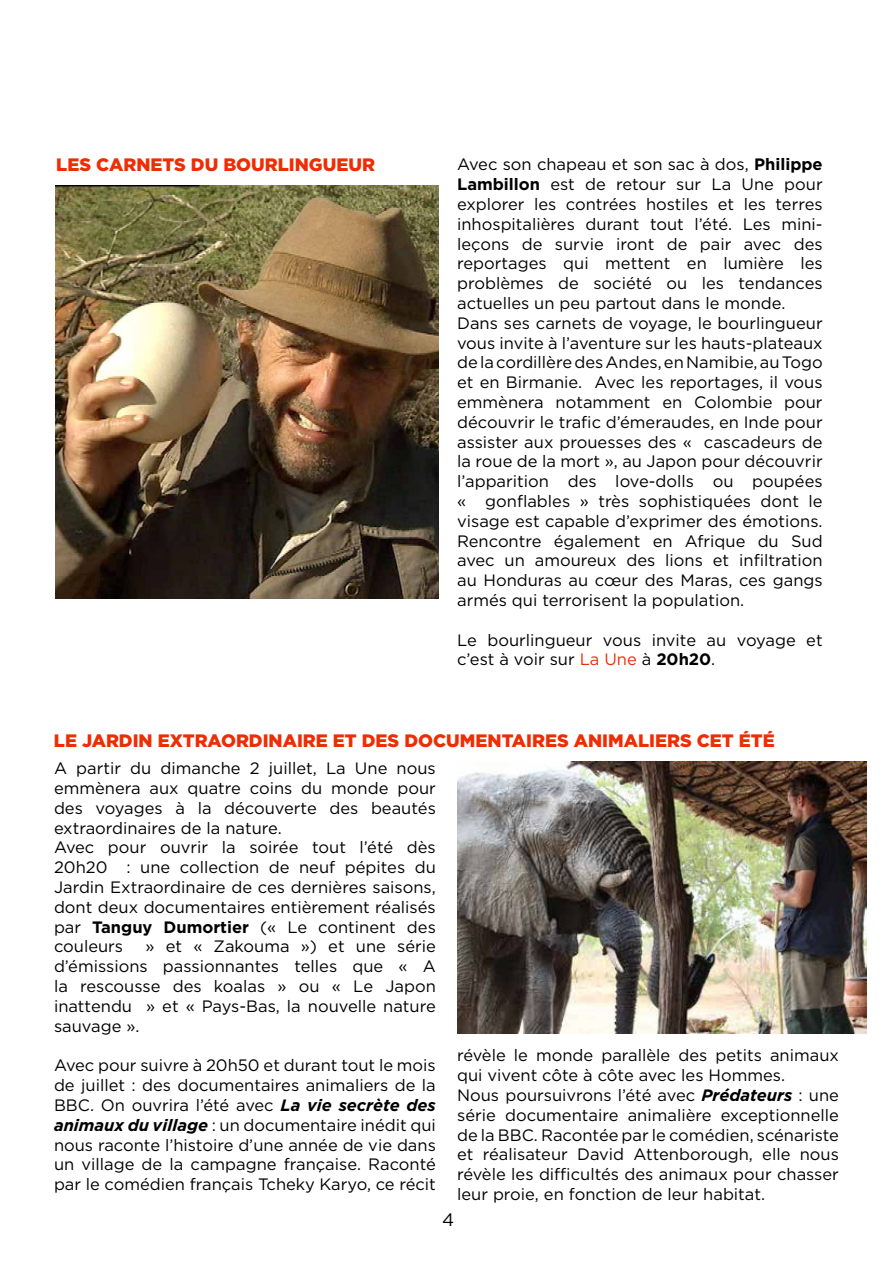
<style>
.page{position:relative;width:893px;height:1263px;background:#fff}
.page>*{position:absolute;margin:0;border:0;box-sizing:border-box;transform-origin:0 0}
.t1{font:900 18px "Gotham";color:#ee2d05}
.t2{font:18px "Gotham";color:#000}
.t3{font:16.5px/19.8px "Gotham";color:#000}
.s1{font-weight:700}
.s2{color:#ee2d05}
.s3{font-weight:700;font-style:italic}
</style>
<div class="page">
<img style="left:55px;top:186px;width:383px;height:412px">
<img style="left:457px;top:761px;width:409px;height:273px">
<p class="t1" style="left:56px;top:152px;width:320px">LES CARNETS DU BOURLINGUEUR</p>
<p class="t3" style="left:457px;top:154px;width:367px">Avec son chapeau et son sac à dos, <span class="s1">Philippe Lambillon</span> est de retour sur La Une pour explorer les contrées hostiles et les terres inhospitalières durant tout l’été. Les mini&shy;leçons de survie iront de pair avec des reportages qui mettent en lumière les problèmes de société ou les tendances actuelles un peu partout dans le monde.<br>Dans ses carnets de voyage, le bourlingueur vous invite à l’aventure sur les hauts-plateaux de la cordillère des Andes, en Namibie, au Togo et en Birmanie. Avec les reportages, il vous emmènera notamment en Colombie pour découvrir le trafic d’émeraudes, en Inde pour assister aux prouesses des « cascadeurs de la roue de la mort », au Japon pour découvrir l’apparition des love-dolls ou poupées « gonflables » très sophistiquées dont le visage est capable d’exprimer des émotions.<br>Rencontre également en Afrique du Sud avec un amoureux des lions et infiltration au Honduras au cœur des Maras, ces gangs armés qui terrorisent la population.</p>
<p class="t3" style="left:457px;top:630px;width:367px">Le bourlingueur vous invite au voyage et c’est à voir sur <span class="s2">La Une</span> à <span class="s1">20h20</span>.</p>
<p class="t1" style="left:54px;top:728px;width:722px">LE JARDIN EXTRAORDINAIRE ET DES DOCUMENTAIRES ANIMALIERS CET ÉTÉ</p>
<p class="t3" style="left:54px;top:758px;width:383px">A partir du dimanche 2 juillet, La Une nous emmènera aux quatre coins du monde pour des voyages à la découverte des beautés extraordinaires de la nature.<br>Avec pour ouvrir la soirée tout l’été dès 20h20 : une collection de neuf pépites du Jardin Extraordinaire de ces dernières saisons, dont deux documentaires entièrement réalisés par <span class="s1">Tanguy Dumortier</span> (« Le continent des couleurs</p>
<p class="t3" style="left:54px;top:936px;width:383px;text-align:justify;text-indent:92px">» et « Zakouma ») et une série d’émissions passionnantes telles que « A la rescousse des koalas » ou « Le Japon inattendu » et « Pays-Bas, la nouvelle nature sauvage ».</p>
<p class="t3" style="left:54px;top:1055px;width:383px;text-align:justify">Avec pour suivre à 20h50 et durant tout le mois de juillet : des documentaires animaliers de la BBC. On ouvrira l’été avec <span class="s3">La vie secrète des animaux du village</span> : un documentaire inédit qui nous raconte l’histoire d’une année de vie dans un village de la campagne française. Raconté par le comédien français Tcheky Karyo, ce récit</p>
<p class="t3" style="left:457px;top:1045px;width:383px">révèle le monde parallèle des petits animaux qui vivent côte à côte avec les Hommes.<br>Nous poursuivrons l’été avec <span class="s3">Prédateurs</span> : une série documentaire animalière exceptionnelle de la BBC. Racontée par le comédien, scénariste et réalisateur David Attenborough, elle nous révèle les difficultés des animaux pour chasser leur proie, en fonction de leur habitat.</p>
<p class="t2" style="left:442px;top:1208px;width:14px">4</p>
</div>
